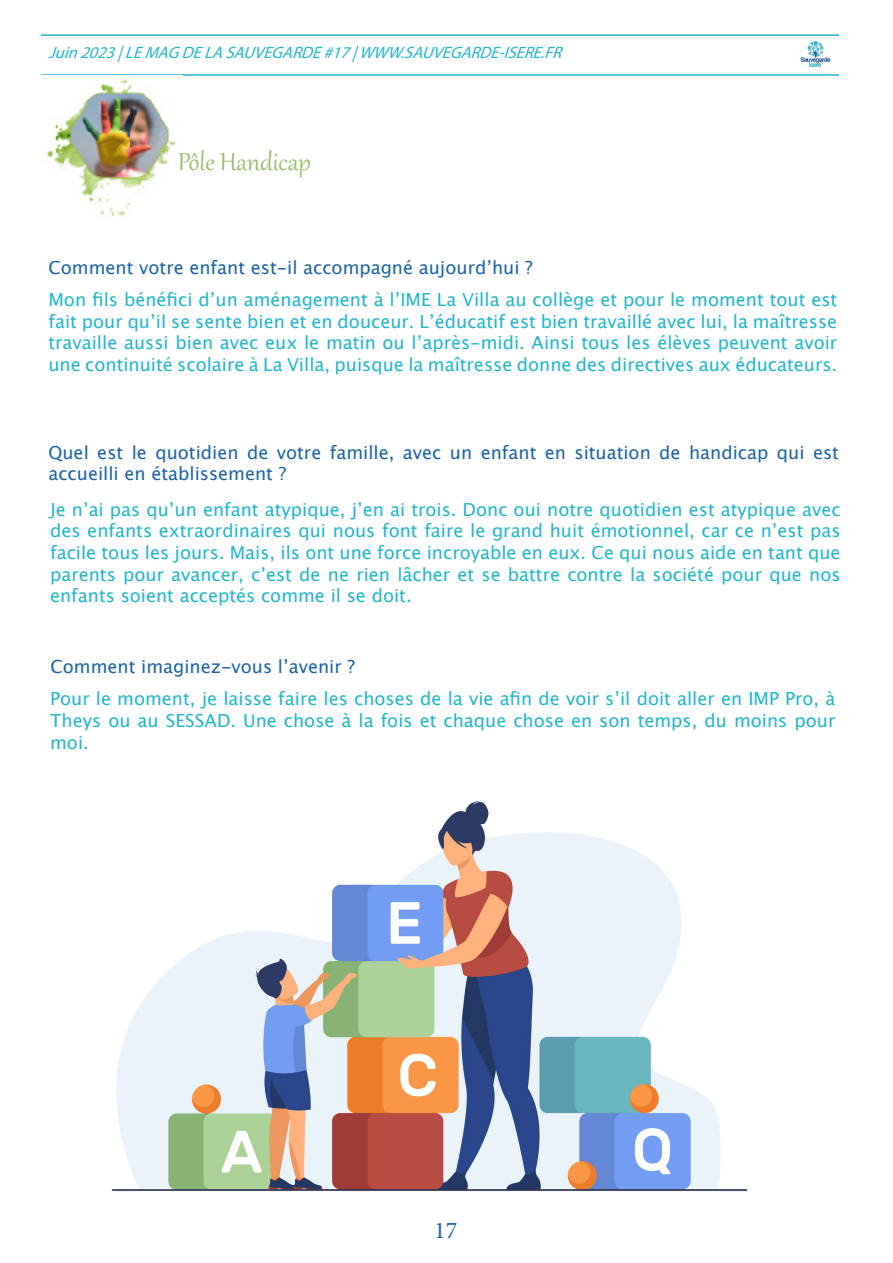
<style>
.page{position:relative;width:893px;height:1263px;background:#fff}
.page>*{position:absolute;margin:0;border:0;box-sizing:border-box;transform-origin:0 0}
.t1{font:30px "Gabriola";color:#97bd6d}
.t2{font:24px "Minion Pro";color:#1d63a7}
.t3{font:18px/21.6px "Lucida Grande";color:#23b6cc;text-align:justify}
.t4{font:18px/21.6px "Lucida Grande";color:#1d63a7}
.t5{font:italic 16.5px "Myriad Pro";color:#23b6cc}
</style>
<div class="page">
<hr style="left:41px;top:74px;width:798px;height:2px;background:#23b6cc">
<hr style="left:41px;top:34px;width:798px;height:2px;background:#23b6cc">
<img style="left:800px;top:41px;width:31px;height:27px">
<img style="left:45px;top:76px;width:133px;height:140px">
<img style="left:111px;top:800px;width:637px;height:392px">
<p class="t5" style="left:48px;top:42px;width:520px">Juin2023|LEMAGDELASAUVEGARDE#17|WWW.SAUVEGARDE-ISERE.FR</p>
<p class="t1" style="left:178px;top:142px;width:134px">Pôle Handicap</p>
<p class="t4" style="left:48px;top:257px;width:486px">Comment votre enfant est-il accompagné aujourd’hui ?</p>
<p class="t3" style="left:48px;top:289px;width:790px">Mon fils bénéfici d’un aménagement à l’IME La Villa au collège et pour le moment tout est fait pour qu’il se sente bien et en douceur. L’éducatif est bien travaillé avec lui, la maîtresse travaille aussi bien avec eux le matin ou l’après-midi. Ainsi tous les élèves peuvent avoir une continuité scolaire à La Villa, puisque la maîtresse donne des directives aux éducateurs.</p>
<p class="t4" style="left:48px;top:442px;width:792px">Quel est le quotidien de votre famille, avec un enfant en situation de handicap qui est accueilli en établissement ?</p>
<p class="t3" style="left:50px;top:499px;width:792px">Je n’ai pas qu’un enfant atypique, j’en ai trois. Donc oui notre quotidien est atypique avec des enfants extraordinaires qui nous font faire le grand huit émotionnel, car ce n’est pas facile tous les jours. Mais, ils ont une force incroyable en eux. Ce qui nous aide en tant que parents pour avancer, c’est de ne rien lâcher et se battre contre la société pour que nos enfants soient acceptés comme il se doit.</p>
<p class="t4" style="left:50px;top:656px;width:306px">Comment imaginez-vous l’avenir ?</p>
<p class="t3" style="left:50px;top:688px;width:787px">Pour le moment, je laisse faire les choses de la vie afin de voir s’il doit aller en IMP Pro, à Theys ou au SESSAD. Une chose à la fois et chaque chose en son temps, du moins pour moi.</p>
<p class="t2" style="left:434px;top:1214px;width:25px">17</p>
</div>
